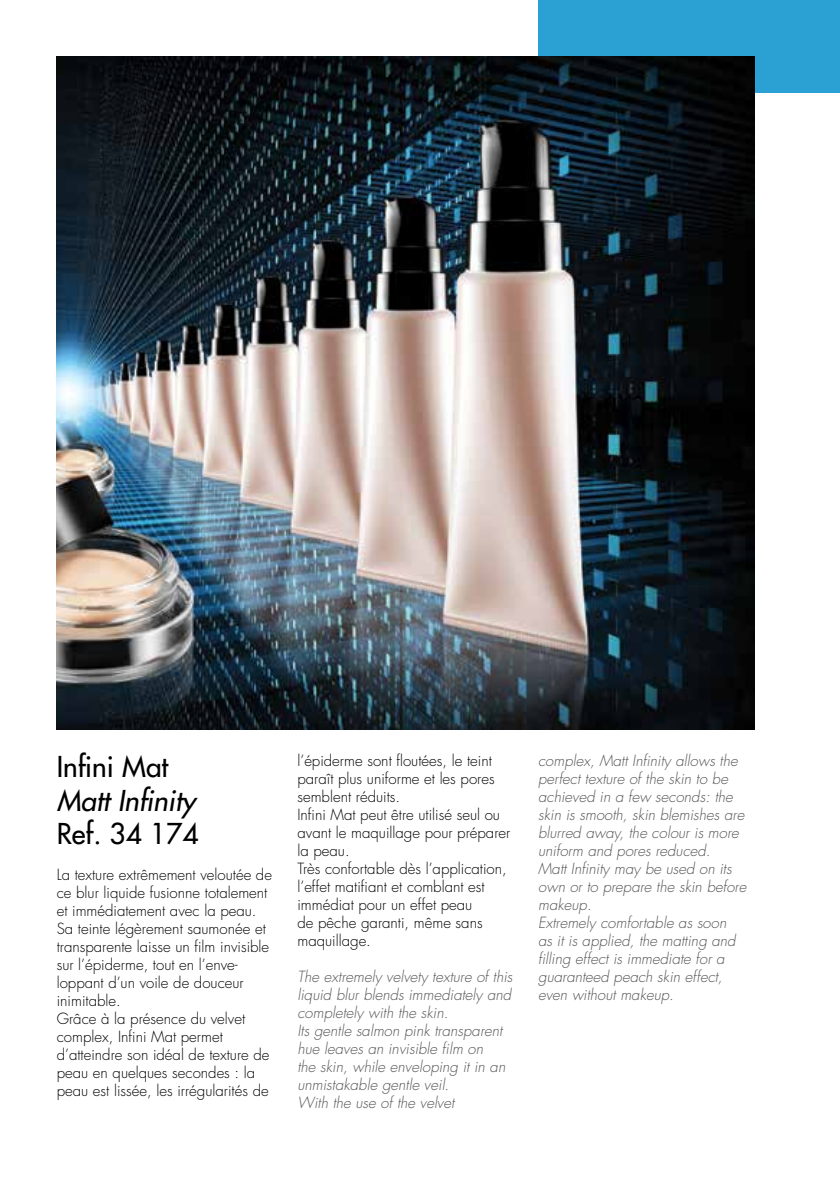
<style>
.page{position:relative;width:840px;height:1191px;background:#fff}
.page>*{position:absolute;margin:0;border:0;box-sizing:border-box;transform-origin:0 0}
.t1{font:500 28px "Futura Std";color:#000}
.t2{font:italic 500 28px "Futura Std";color:#000}
.t3{font:300 15px/18px "Futura Std";color:#000}
.t4{font:italic 300 15px/18px "Futura Std";color:#565659}
</style>
<div class="page">
<div style="left:538px;top:0;width:301px;height:92px;background:#2aa0d3"></div>
<img style="left:57px;top:57px;width:697px;height:672px">
<h1 class="t1" style="left:57px;top:749px;width:113px">Infini Mat</h1>
<h1 class="t2" style="left:57px;top:782px;width:140px">Matt Infinity</h1>
<h1 class="t1" style="left:57px;top:816px;width:143px">Ref. 34 174</h1>
<p class="t3" style="left:57px;top:866px;width:217px">La texture extrêmement veloutée de ce blur liquide fusionne totalement et immédiatement avec la peau.<br>Sa teinte légèrement saumonée et transparente laisse un film invisible sur l’épiderme, tout en l’enve&shy;loppant d’un voile de douceur inimitable.<br>Grâce à la présence du velvet complex, Infini Mat permet d’atteindre son idéal de texture de peau en quelques secondes : la peau est lissée, les irrégularités de</p>
<p class="t3" style="left:297px;top:752px;width:214px">l’épiderme sont floutées, le teint paraît plus uniforme et les pores semblent réduits.<br>Infini Mat peut être utilisé seul ou avant le maquillage pour préparer la peau.<br>Très confortable dès l’application, l’effet matifiant et comblant est immédiat pour un effet peau<br>de pêche garanti, même sans maquillage.</p>
<p class="t4" style="left:297px;top:968px;width:216px">The extremely velvety texture of this liquid blur blends immediately and completely with the skin.<br>Its gentle salmon pink transparent hue leaves an invisible film on<br>the skin, while enveloping it in an unmistakable gentle veil.<br>With the use of the velvet</p>
<p class="t4" style="left:538px;top:752px;width:209px">complex, Matt Infinity allows the perfect texture of the skin to be achieved in a few seconds: the skin is smooth, skin blemishes are blurred away, the colour is more uniform and pores reduced.<br>Matt Infinity may be used on its own or to prepare the skin before makeup.<br>Extremely comfortable as soon<br>as it is applied, the matting and filling effect is immediate for a guaranteed peach skin effect, even without makeup.</p>
</div>
